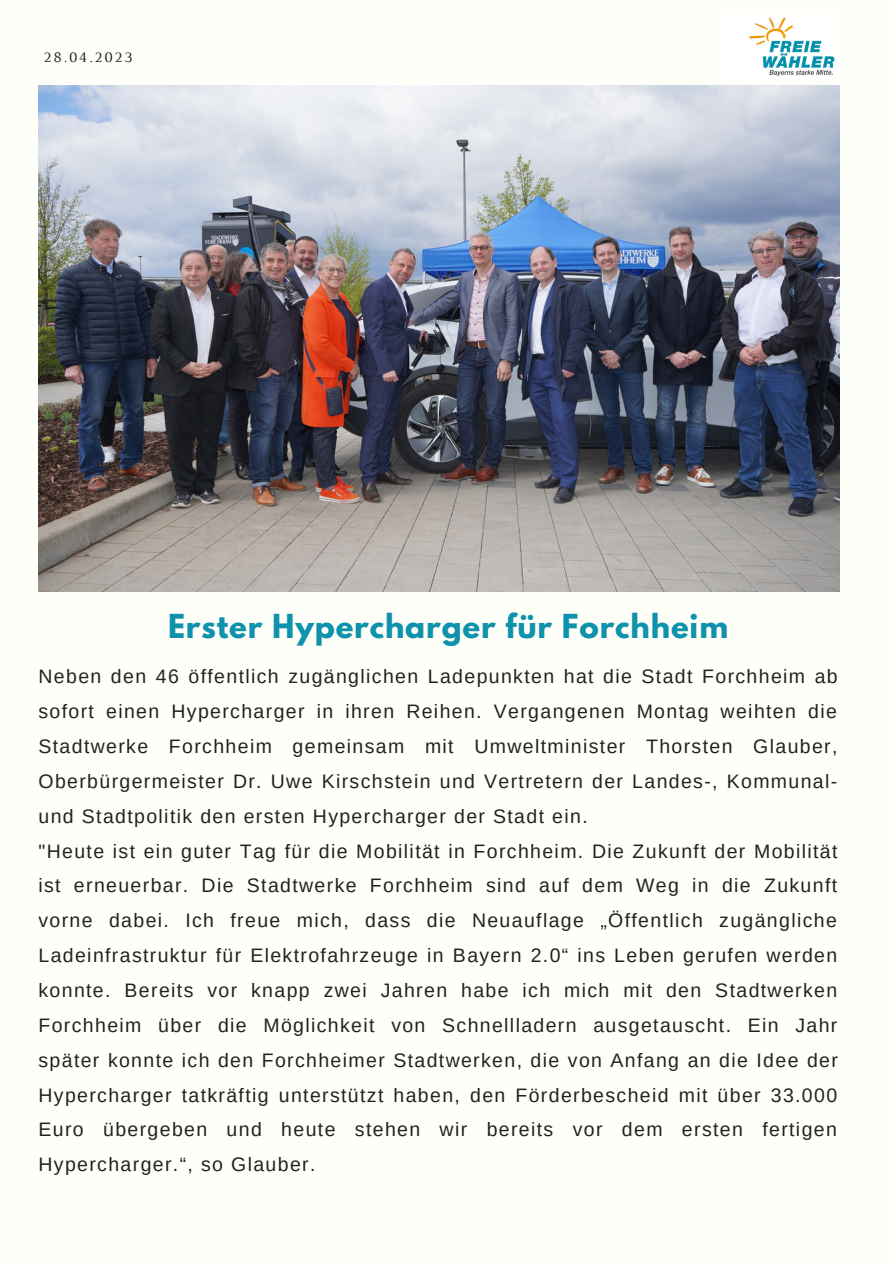
<style>
.page{position:relative;width:893px;height:1264px;background:#fff}
.page>*{position:absolute;margin:0;border:0;box-sizing:border-box;transform-origin:0 0}
.t1{font:700 29.25px "League Spartan";letter-spacing:.03em;color:#0f92ac}
.t2{font:19.5px/34.8px "Arimo";letter-spacing:.07em;color:#222}
.t3{font:14.85px "Luthier";letter-spacing:.14em;color:#222}
</style>
<div class="page">
<div style="left:0;top:0;width:892px;height:1262px;background:#fffff9"></div>
<img style="left:38px;top:85px;width:801px;height:506px">
<img style="left:749px;top:17px;width:86px;height:60px">
<p class="t3" style="left:44px;top:52px;width:90px">28.04.2023</p>
<h1 class="t1" style="left:168px;top:611px;width:561px">Erster Hypercharger für Forchheim</h1>
<p class="t2" style="left:38px;top:659px;width:800px">Neben den 46 öffentlich zugänglichen Ladepunkten hat die Stadt Forchheim ab sofort einen Hypercharger in ihren Reihen. Vergangenen Montag weihten die Stadtwerke Forchheim gemeinsam mit Umweltminister Thorsten Glauber, Oberbürgermeister Dr. Uwe Kirschstein und Vertretern der Landes-, Kommunal&shy;und Stadtpolitik den ersten Hypercharger der Stadt ein.<br>"Heute ist ein guter Tag für die Mobilität in Forchheim. Die Zukunft der Mobilität ist erneuerbar. Die Stadtwerke Forchheim sind auf dem Weg in die Zukunft vorne dabei. Ich freue mich, dass die Neuauflage „Öffentlich zugängliche Ladeinfrastruktur für Elektrofahrzeuge in Bayern 2.0“ ins Leben gerufen werden konnte. Bereits vor knapp zwei Jahren habe ich mich mit den Stadtwerken Forchheim über die Möglichkeit von Schnellladern ausgetauscht. Ein Jahr später konnte ich den Forchheimer Stadtwerken, die von Anfang an die Idee der Hypercharger tatkräftig unterstützt haben, den Förderbescheid mit über 33.000<br>Euro übergeben und heute stehen wir bereits vor dem ersten fertigen Hypercharger.“, so Glauber.</p>
</div>
